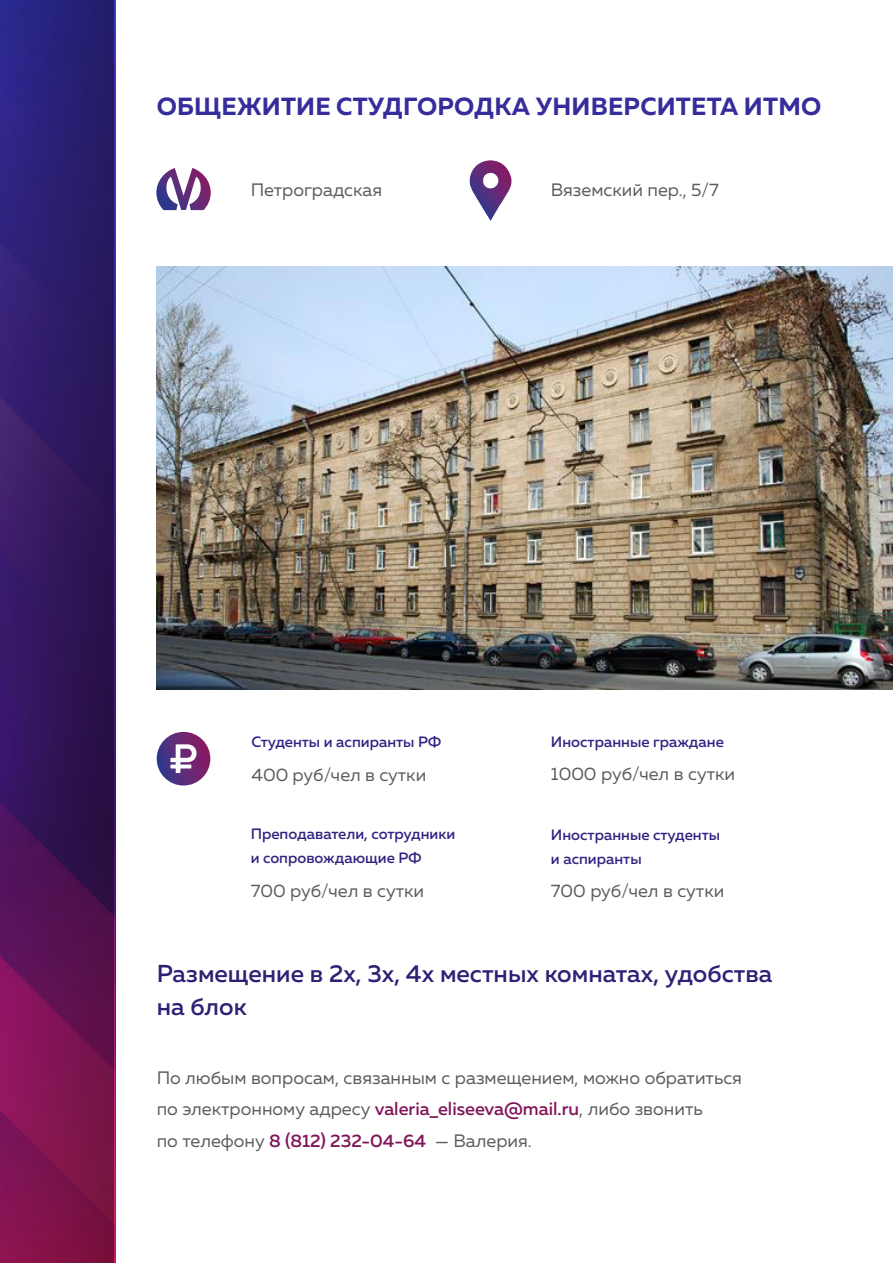
<style>
.page{position:relative;width:893px;height:1263px;background:#fff}
.page>*{position:absolute;margin:0;border:0;box-sizing:border-box;transform-origin:0 0}
.t1{font:700 24.75px "Muller";letter-spacing:.01em;color:#362c9c}
.t2{font:500 24.45px/33.2px "Muller";color:#2d2175}
.t3{font:18px/31.5px "Muller";color:#5c5c5f}
.t4{font:500 15px/24px "Muller";color:#2f2482}
.s1{font-weight:500;color:#811358}
</style>
<div class="page">
<img style="left:157px;top:266px;width:736px;height:423px">
<img style="left:0;top:0;width:116px;height:1263px">
<svg style="left:470px;top:160px;width:41px;height:61px"></svg>
<svg style="left:156px;top:168px;width:55px;height:42px"></svg>
<svg style="left:157px;top:732px;width:53px;height:53px"></svg>
<svg style="left:170px;top:744px;width:27px;height:29px"></svg>
<p class="t1" style="left:157px;top:91px;width:666px">ОБЩЕЖИТИЕ СТУДГОРОДКА УНИВЕРСИТЕТА ИТМО</p>
<p class="t3" style="left:251px;top:174px;width:133px">Петроградская</p>
<p class="t3" style="left:551px;top:174px;width:169px">Вяземский пер., 5/7</p>
<p class="t4" style="left:251px;top:730px;width:191px">Студенты и аспиранты РФ</p>
<p class="t4" style="left:551px;top:730px;width:174px">Иностранные граждане</p>
<p class="t3" style="left:251px;top:758px;width:176px">400 руб/чел в сутки</p>
<p class="t3" style="left:551px;top:757px;width:186px">1000 руб/чел в сутки</p>
<p class="t4" style="left:251px;top:822px;width:206px">Преподаватели, сотрудники и сопровождающие РФ</p>
<p class="t4" style="left:551px;top:823px;width:171px">Иностранные студенты и аспиранты</p>
<p class="t3" style="left:251px;top:875px;width:175px">700 руб/чел в сутки</p>
<p class="t3" style="left:551px;top:875px;width:175px">700 руб/чел в сутки</p>
<p class="t2" style="left:157px;top:957px;width:617px">Размещение в 2х, 3х, 4х местных комнатах, удобства на блок</p>
<p class="t3" style="left:157px;top:1061px;width:587px">По любым вопросам, связанным с размещением, можно обратиться по электронному адресу <span class="s1">valeria_eliseeva@mail.ru</span>, либо звонить<br>по телефону <span class="s1">8 (812) 232-04-64</span> — Валерия.</p>
</div>
